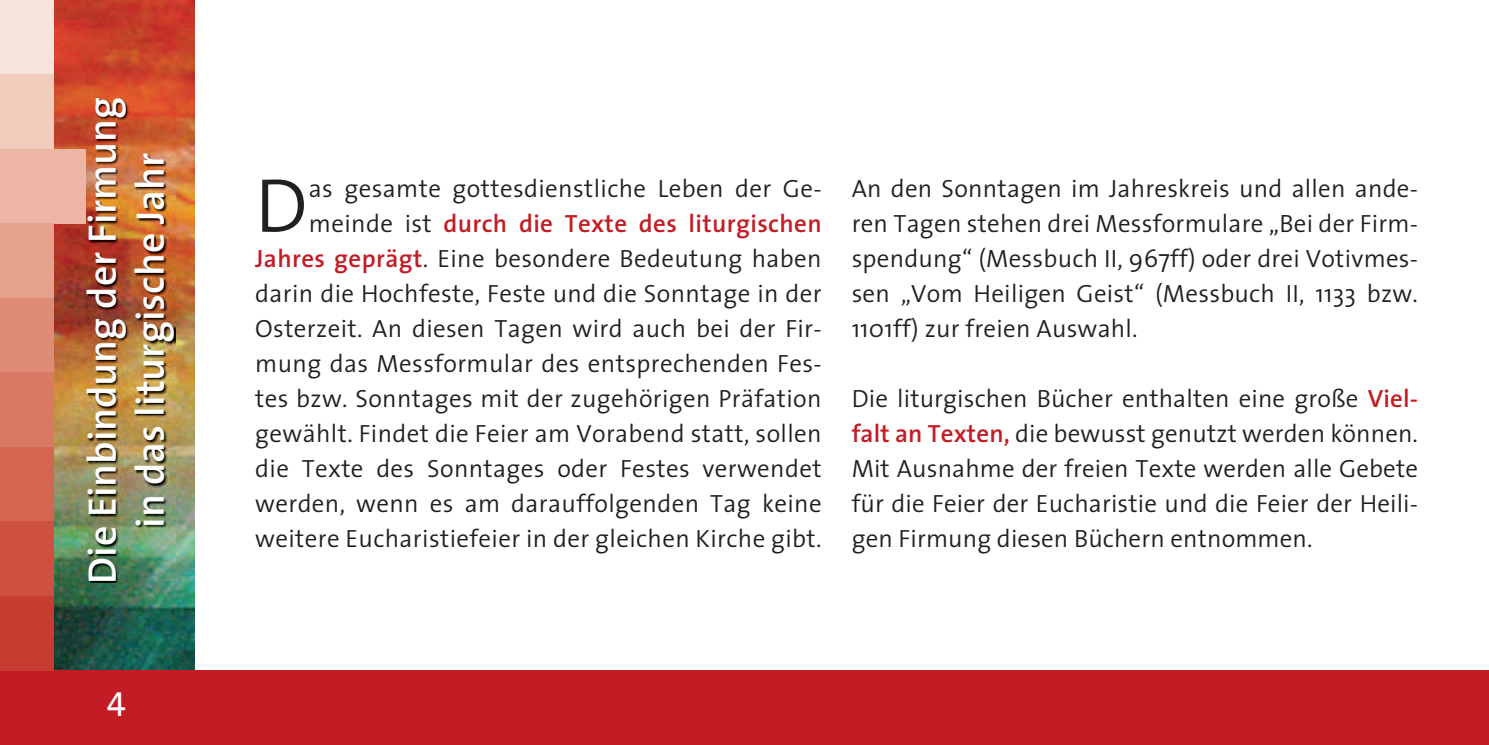
<style>
.page{position:relative;width:1489px;height:745px;background:#fff}
.page>*{position:absolute;margin:0;border:0;box-sizing:border-box;transform-origin:0 0}
.t1{font:300 76.75px "The Sans";color:#231f20}
.t2{font:600 40px/48px "The Sans";color:#fff;text-align:center}
.t3{font:35px "The Sans Caps";color:#fff}
.t4{font:300 25px/35px "The Sans";letter-spacing:.015em;color:#231f20;text-align:justify}
.s1{font-weight:600;color:#c31c24}
</style>
<div class="page">
<img style="left:53px;top:0;width:142px;height:670px">
<div style="left:0;top:670px;width:1488px;height:74px;background:#c31c24"></div>
<img style="left:88px;top:98px;width:87px;height:484px">
<div style="left:0;top:0;width:53px;height:74px;background:#f8e4dc"></div>
<div style="left:0;top:149px;width:85px;height:74px;background:#ecb5a4"></div>
<div style="left:0;top:74px;width:53px;height:75px;background:#f2cdbe"></div>
<div style="left:0;top:223px;width:53px;height:75px;background:#e6a18c"></div>
<div style="left:0;top:298px;width:53px;height:74px;background:#df8c76"></div>
<div style="left:0;top:372px;width:53px;height:74px;background:#d97863"></div>
<div style="left:0;top:446px;width:53px;height:75px;background:#d46551"></div>
<div style="left:0;top:521px;width:53px;height:74px;background:#cd5040"></div>
<div style="left:0;top:595px;width:53px;height:75px;background:#c83b31"></div>
<h2 class="t2" style="left:77px;top:583px;width:488px;rotate:-90deg">Die Einbindung der Firmung in das liturgische Jahr</h2>
<h3 class="t3" style="left:107px;top:674px;width:21px">4</h3>
<p class="t4" style="left:255px;top:170px;width:568px;text-align:right">as gesamte gottesdienstliche Leben der Ge&shy;meinde ist <span class="s1">durch die Texte des liturgischen Jahres geprägt</span>. Eine besondere Bedeutung haben darin die Hochfeste, Feste und die Sonntage in der Osterzeit. An diesen Tagen wird auch bei der Fir&shy;mung das Messformular des entsprechenden Fes&shy;tes bzw. Sonntages mit der zugehörigen Präfation gewählt. Findet die Feier am Vorabend statt, sollen die Texte des Sonntages oder Festes verwendet werden, wenn es am darauffolgenden Tag keine weitere Eucharistiefeier in der gleichen Kirche gibt.</p>
<p class="t4" style="left:851px;top:170px;width:568px">An den Sonntagen im Jahreskreis und allen ande&shy;ren Tagen stehen drei Messformulare „Bei der Firm&shy;spendung“ (Messbuch II, 967ff) oder drei Votivmes&shy;sen „Vom Heiligen Geist“ (Messbuch II, 1133 bzw.<br>1101ff) zur freien Auswahl.</p>
<h1 class="t1" style="left:255px;top:142px;width:54px">D</h1>
<p class="t4" style="left:851px;top:380px;width:568px">Die liturgischen Bücher enthalten eine große <span class="s1">Viel&shy;falt an Texten,</span> die bewusst genutzt werden können.<br>Mit Ausnahme der freien Texte werden alle Gebete für die Feier der Eucharistie und die Feier der Heili&shy;gen Firmung diesen Büchern entnommen.</p>
</div>
